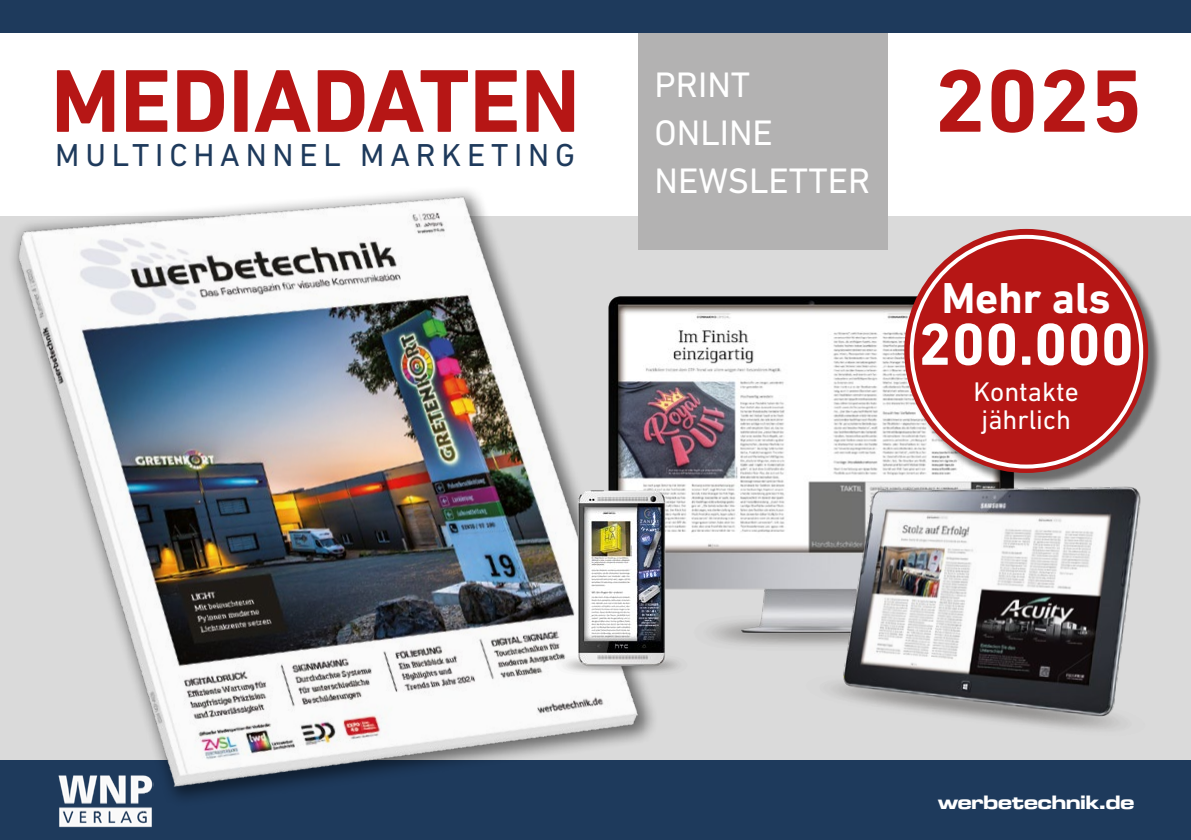
<style>
.page{position:relative;width:1191px;height:840px;background:#fff}
.page>*{position:absolute;margin:0;border:0;box-sizing:border-box;transform-origin:0 0}
.t1{font:700 90.6px "DIN Next LT Pro";color:#b61615}
.t2{font:700 90px "DIN Next LT Pro";color:#b61615;scale:1.06 1}
.t3{font:700 60px "DIN Next LT Pro";color:#fff}
.t4{font:700 44px "DIN Next LT Pro";color:#fff}
.t5{font:36px/48px "DIN Next LT Pro";color:#fff}
.t6{font:32.2px "DIN Next LT Pro";letter-spacing:.18em;color:#1e3a5c}
.t7{font:27.4px/28px "DIN Next LT Pro";color:#fff}
.t8{font:20px "Microgramma D Bold Exte";color:#fff}
</style>
<div class="page">
<div style="left:0;top:216px;width:1191px;height:623px;background:#dadada"></div>
<div style="left:0;top:760px;width:1191px;height:79px;background:#1e3a5c"></div>
<div style="left:638px;top:0;width:249px;height:249px;background:#b3b2b2"></div>
<img style="left:12px;top:190px;width:749px;height:638px">
<img style="left:57px;top:773px;width:97px;height:53px">
<img style="left:595px;top:285px;width:311px;height:382px">
<img style="left:518px;top:473px;width:181px;height:218px">
<img style="left:793px;top:427px;width:348px;height:303px">
<div style="left:906px;top:230px;width:256px;height:257px;background:#000;opacity:.5"></div>
<svg style="left:904px;top:229px;width:244px;height:243px;background:#ca5b5a"></svg>
<div style="left:911px;top:237px;width:230px;height:229px;background:#b61615;border-radius:50%"></div>
<div style="left:0;top:0;width:1191px;height:33px;background:#1e3a5c"></div>
<h1 class="t1" style="left:51px;top:48px;width:530px">MEDIADATEN</h1>
<p class="t6" style="left:55px;top:137px;width:521px">MULTICHANNEL MARKETING</p>
<p class="t5" style="left:654px;top:60px;width:217px">PRINT<br>ONLINE<br>NEWSLETTER</p>
<h2 class="t2" style="left:934px;top:48px;width:199px">2025</h2>
<h3 class="t4" style="left:941px;top:272px;width:171px">Mehr als</h3>
<h3 class="t3" style="left:918px;top:309px;width:217px">200.000</h3>
<p class="t7" style="left:973px;top:377px;width:107px">Kontakte jährlich</p>
<p class="t8" style="left:938px;top:787px;width:198px">werbetechnik.de</p>
</div>
